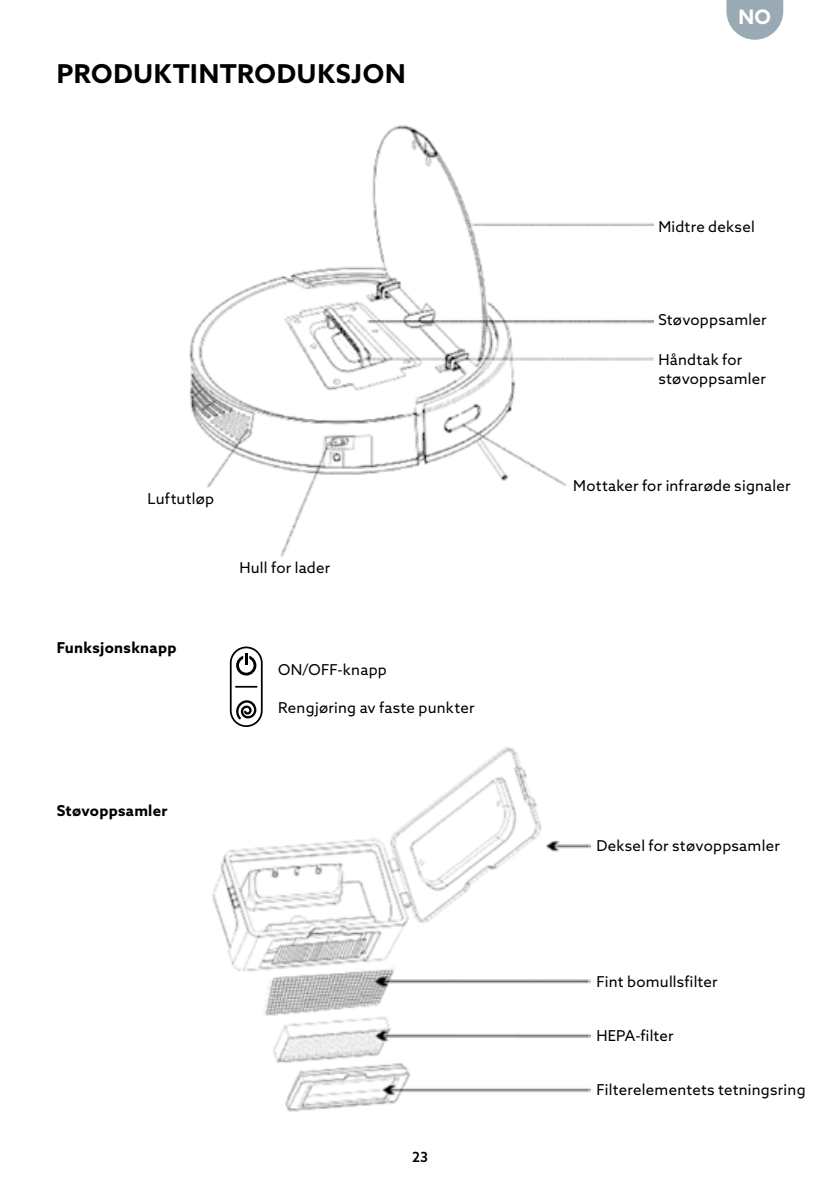
<style>
.page{position:relative;width:840px;height:1191px;background:#fff}
.page>*{position:absolute;margin:0;border:0;box-sizing:border-box;transform-origin:0 0}
._02_Mellemrubrik{font:700 26px "Azo Sans";letter-spacing:.03em;color:#000}
.t1{font:700 20px "Azo Sans";color:#fff}
._05_NO_tabel{font:15px/19px "Azo Sans";letter-spacing:.015em;color:#000}
._05_NO_tabel-2{font:700 15px "Azo Sans";letter-spacing:.02em;color:#000}
.t2{font:500 14px "Azo Sans";color:#000}
</style>
<div class="page">
<svg style="left:726px;top:0;width:56px;height:40px;background:#a9b7bf"></svg>
<img style="left:189px;top:125px;width:464px;height:432px">
<img style="left:212px;top:747px;width:378px;height:365px">
<svg style="left:230px;top:646px;width:32px;height:81px"></svg>
<p class="_02_Mellemrubrik" style="left:57px;top:56px;width:350px">PRODUKTINTRODUKSJON</p>
<p class="_05_NO_tabel" style="left:147px;top:489px;width:68px">Luftutløp</p>
<p class="_05_NO_tabel" style="left:239px;top:558px;width:92px">Hull for lader</p>
<p class="_05_NO_tabel-2" style="left:57px;top:637px;width:121px">Funksjonsknapp</p>
<p class="_05_NO_tabel" style="left:278px;top:660px;width:110px">ON/OFF-knapp</p>
<p class="_05_NO_tabel" style="left:278px;top:698px;width:198px">Rengjøring av faste punkter</p>
<p class="_05_NO_tabel-2" style="left:57px;top:800px;width:112px">Støvoppsamler</p>
<p class="t2" style="left:412px;top:1148px;width:17px">23</p>
<h2 class="t1" style="left:738px;top:4px;width:34px">NO</h2>
<p class="_05_NO_tabel" style="left:658px;top:217px;width:98px">Midtre deksel</p>
<p class="_05_NO_tabel" style="left:658px;top:310px;width:110px">Støvoppsamler</p>
<p class="_05_NO_tabel" style="left:658px;top:350px;width:109px">Håndtak for støvoppsamler</p>
<p class="_05_NO_tabel" style="left:573px;top:476px;width:219px">Mottaker for infrarøde signaler</p>
<p class="_05_NO_tabel" style="left:596px;top:836px;width:185px">Deksel for støvoppsamler</p>
<p class="_05_NO_tabel" style="left:596px;top:972px;width:123px">Fint bomullsfilter</p>
<p class="_05_NO_tabel" style="left:596px;top:1026px;width:79px">HEPA-filter</p>
<p class="_05_NO_tabel" style="left:596px;top:1080px;width:210px">Filterelementets tetningsring</p>
</div>
